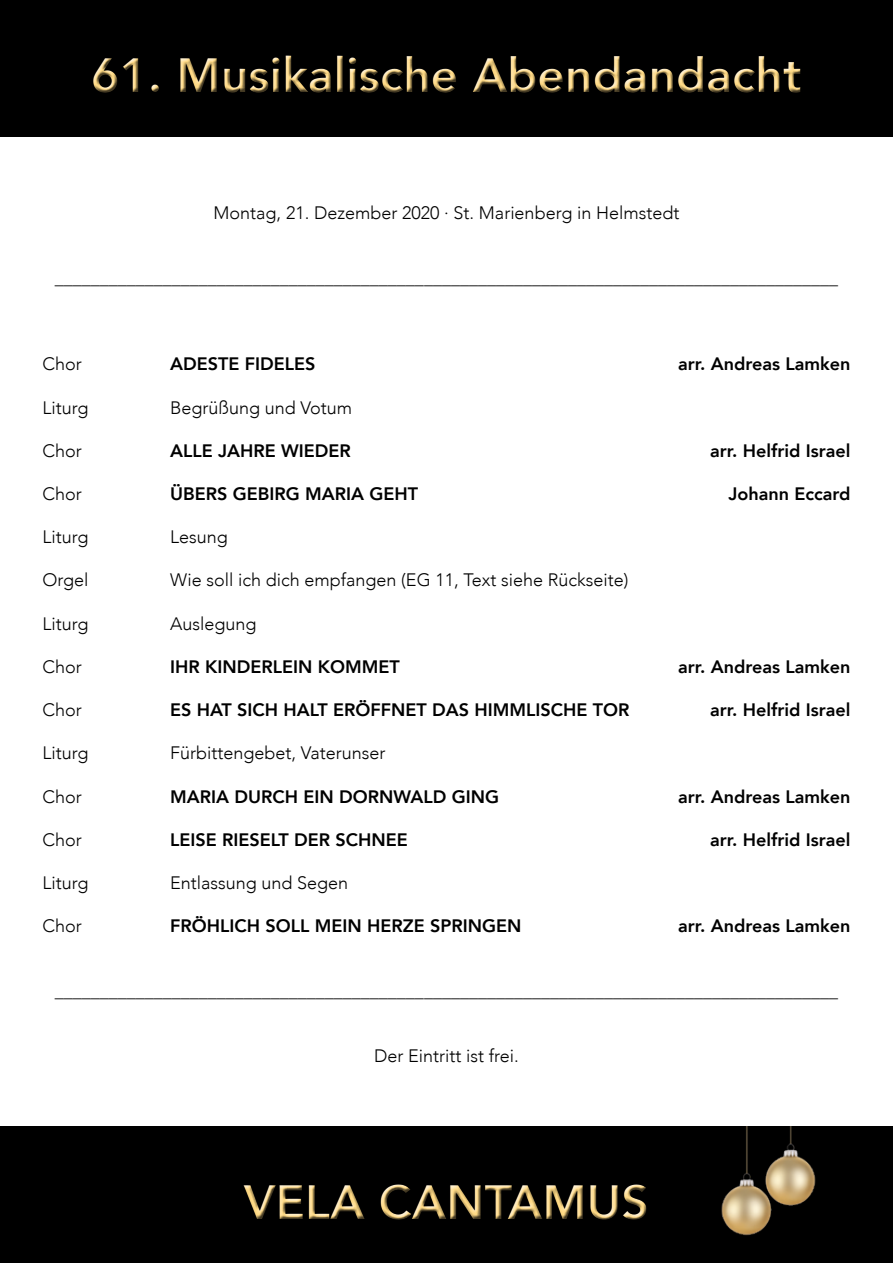
<style>
.page{position:relative;width:893px;height:1263px;background:#fff}
.page>*{position:absolute;margin:0;border:0;box-sizing:border-box;transform-origin:0 0}
.t1{font:800 48px "Avenir";color:#ffda85}
.t2{font:300 18px "Avenir";color:#000}
.t3{font:800 18px "Avenir";color:#000}
</style>
<div class="page">
<div style="left:0;top:0;width:893px;height:136px;background:#000"></div>
<div style="left:0;top:1127px;width:893px;height:136px;background:#000"></div>
<div style="left:243px;top:1182px;width:408px;height:42px;background:#000;opacity:.75"></div>
<img style="left:721px;top:1127px;width:95px;height:109px">
<h1 class="t1" style="left:91px;top:38px;width:712px">61. Musikalische Abendandacht</h1>
<p class="t2" style="left:214px;top:202px;width:467px">Montag, 21. Dezember 2020 · St. Marienberg in Helmstedt</p>
<p class="t2" style="left:55px;top:267px;width:784px">_______________________________________________________________________________________</p>
<p class="t2" style="left:43px;top:354px;width:41px">Chor</p>
<p class="t3" style="left:170px;top:350px;width:147px">ADESTE FIDELES</p>
<p class="t3" style="left:678px;top:350px;width:174px">arr. Andreas Lamken</p>
<p class="t2" style="left:43px;top:397px;width:47px">Liturg</p>
<p class="t2" style="left:170px;top:397px;width:184px">Begrüßung und Votum</p>
<p class="t2" style="left:43px;top:440px;width:41px">Chor</p>
<p class="t3" style="left:170px;top:437px;width:182px">ALLE JAHRE WIEDER</p>
<p class="t3" style="left:710px;top:437px;width:142px">arr. Helfrid Israel</p>
<p class="t2" style="left:43px;top:483px;width:41px">Chor</p>
<p class="t3" style="left:170px;top:480px;width:250px">ÜBERS GEBIRG MARIA GEHT</p>
<p class="t3" style="left:728px;top:480px;width:124px">Johann Eccard</p>
<p class="t2" style="left:43px;top:526px;width:47px">Liturg</p>
<p class="t2" style="left:170px;top:526px;width:59px">Lesung</p>
<p class="t2" style="left:43px;top:570px;width:48px">Orgel</p>
<p class="t2" style="left:170px;top:570px;width:460px">Wie soll ich dich empfangen (EG 11, Text siehe Rückseite)</p>
<p class="t2" style="left:43px;top:613px;width:47px">Liturg</p>
<p class="t2" style="left:170px;top:613px;width:88px">Auslegung</p>
<p class="t2" style="left:43px;top:656px;width:41px">Chor</p>
<p class="t3" style="left:170px;top:653px;width:231px">IHR KINDERLEIN KOMMET</p>
<p class="t3" style="left:678px;top:653px;width:174px">arr. Andreas Lamken</p>
<p class="t2" style="left:43px;top:699px;width:41px">Chor</p>
<p class="t3" style="left:170px;top:696px;width:461px">ES HAT SICH HALT ERÖFFNET DAS HIMMLISCHE TOR</p>
<p class="t3" style="left:710px;top:696px;width:142px">arr. Helfrid Israel</p>
<p class="t2" style="left:43px;top:742px;width:47px">Liturg</p>
<p class="t2" style="left:170px;top:742px;width:217px">Fürbittengebet, Vaterunser</p>
<p class="t2" style="left:43px;top:786px;width:41px">Chor</p>
<p class="t3" style="left:170px;top:782px;width:331px">MARIA DURCH EIN DORNWALD GING</p>
<p class="t3" style="left:678px;top:782px;width:174px">arr. Andreas Lamken</p>
<p class="t2" style="left:43px;top:829px;width:41px">Chor</p>
<p class="t3" style="left:170px;top:825px;width:239px">LEISE RIESELT DER SCHNEE</p>
<p class="t3" style="left:710px;top:825px;width:142px">arr. Helfrid Israel</p>
<p class="t2" style="left:43px;top:872px;width:47px">Liturg</p>
<p class="t2" style="left:170px;top:872px;width:180px">Entlassung und Segen</p>
<p class="t2" style="left:43px;top:915px;width:41px">Chor</p>
<p class="t3" style="left:170px;top:912px;width:353px">FRÖHLICH SOLL MEIN HERZE SPRINGEN</p>
<p class="t3" style="left:678px;top:912px;width:174px">arr. Andreas Lamken</p>
<p class="t2" style="left:55px;top:980px;width:785px">_______________________________________________________________________________________</p>
<p class="t2" style="left:374px;top:1045px;width:146px">Der Eintritt ist frei.</p>
<h1 class="t1" style="left:244px;top:1165px;width:407px">VELA CANTAMUS</h1>
</div>
